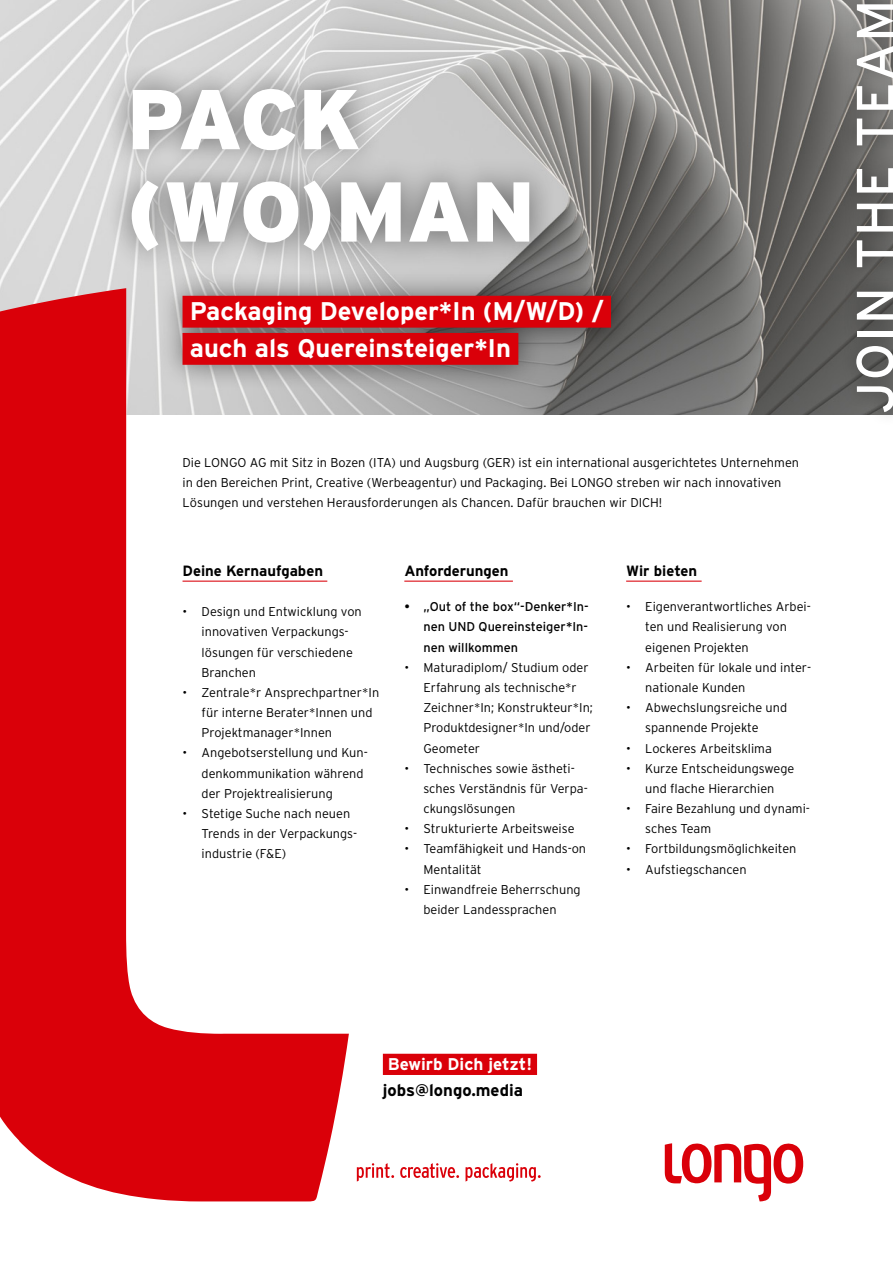
<style>
.page{position:relative;width:893px;height:1263px;background:#fff}
.page>*{position:absolute;margin:0;border:0;box-sizing:border-box;transform-origin:0 0}
.t1{font:900 84.75px/92.4px "Interstate";letter-spacing:-.01em;color:#fff}
.t2{font:52.35px "Interstate";letter-spacing:.03em;color:#fff}
.t3{font:700 25.5px/37.2px "Interstate";color:#fff}
.t4{font:700 16.95px "Interstate";color:#fff}
.t5{font:700 16.8px "Interstate";color:#000}
.t6{font:700 14.85px "Interstate";color:#000}
.t7{font:300 12.75px/20.1px "Interstate";color:#000}
.t8{font:12.75px/20.1px "Interstate";color:#000;text-align:justify}
</style>
<div class="page">
<img style="left:0;top:0;width:841px;height:414px">
<svg style="left:665px;top:1143px;width:138px;height:58px"></svg>
<div style="left:383px;top:1054px;width:154px;height:21px;background:#da0009"></div>
<svg style="left:357px;top:1163px;width:184px;height:18px"></svg>
<hr style="left:404px;top:581px;width:109px;height:1px;background:#da0009">
<hr style="left:626px;top:581px;width:76px;height:1px;background:#da0009">
<div style="left:104px;top:62px;width:453px;height:214px;background:#000;opacity:.5"></div>
<div style="left:841px;top:0;width:52px;height:427px;background:#000;opacity:.35"></div>
<div style="left:157px;top:271px;width:479px;height:119px;background:#000;opacity:.5"></div>
<div style="left:183px;top:296px;width:428px;height:32px;background:#da0009"></div>
<div style="left:183px;top:333px;width:335px;height:32px;background:#da0009"></div>
<svg style="left:0;top:288px;width:349px;height:913px"></svg>
<h1 class="t1" style="left:127px;top:73px;width:410px">PACK (WO)MAN</h1>
<h3 class="t3" style="left:190px;top:292px;width:415px">Packaging Developer*In (M/W/D) / auch als Quereinsteiger*In</h3>
<p class="t7" style="left:183px;top:452px;width:618px">Die LONGO AG mit Sitz in Bozen (ITA) und Augsburg (GER) ist ein international ausgerichtetes Unternehmen in den Bereichen Print, Creative (Werbeagentur) und Packaging. Bei LONGO streben wir nach innovativen<br>Lösungen und verstehen Herausforderungen als Chancen. Dafür brauchen wir DICH!</p>
<p class="t6" style="left:183px;top:562px;width:142px">Deine Kernaufgaben</p>
<p class="t7" style="left:202px;top:601px;width:162px;text-indent:-19px">• Design und Entwicklung von innovativen Verpackungs&shy;lösungen für verschiedene<br>Branchen</p>
<p class="t7" style="left:202px;top:682px;width:179px;text-indent:-19px">• Zentrale*r Ansprechpartner*In für interne Berater*Innen und<br>Projektmanager*Innen</p>
<p class="t7" style="left:202px;top:743px;width:168px;text-indent:-19px">• Angebotserstellung und Kun&shy;denkommunikation während der Projektrealisierung</p>
<p class="t7" style="left:202px;top:803px;width:157px;text-indent:-19px">• Stetige Suche nach neuen<br>Trends in der Verpackungs&shy;industrie (F&amp;E)</p>
<p class="t6" style="left:404px;top:562px;width:106px">Anforderungen</p>
<p class="t8" style="left:423px;top:597px;width:167px;text-indent:-19px">• „Out of the box“-Denker*In&shy;nen UND Quereinsteiger*In&shy;nen willkommen</p>
<p class="t7" style="left:423px;top:657px;width:171px;text-indent:-19px">• Maturadiplom/ Studium oder<br>Erfahrung als technische*r<br>Zeichner*In; Konstrukteur*In;<br>Produktdesigner*In und/oder<br>Geometer</p>
<p class="t7" style="left:423px;top:758px;width:166px;text-indent:-19px">• Technisches sowie ästheti&shy;sches Verständnis für Verpa&shy;ckungslösungen</p>
<p class="t7" style="left:404px;top:818px;width:172px">• Strukturierte Arbeitsweise</p>
<p class="t7" style="left:423px;top:839px;width:164px;text-indent:-19px">• Teamfähigkeit und Hands-on<br>Mentalität</p>
<p class="t7" style="left:404px;top:879px;width:178px;text-align:center">• Einwandfreie Beherrschung beider Landessprachen</p>
<p class="t6" style="left:626px;top:562px;width:73px">Wir bieten</p>
<p class="t7" style="left:645px;top:597px;width:167px;text-indent:-19px">• Eigenverantwortliches Arbei&shy;ten und Realisierung von eigenen Projekten</p>
<p class="t7" style="left:645px;top:657px;width:167px;text-indent:-19px">• Arbeiten für lokale und inter&shy;nationale Kunden</p>
<p class="t7" style="left:645px;top:697px;width:143px;text-indent:-19px">• Abwechslungsreiche und spannende Projekte</p>
<p class="t7" style="left:626px;top:738px;width:147px">• Lockeres Arbeitsklima</p>
<p class="t7" style="left:626px;top:758px;width:170px;text-align:center">• Kurze Entscheidungswege und flache Hierarchien</p>
<p class="t7" style="left:645px;top:798px;width:166px;text-indent:-19px">• Faire Bezahlung und dynami&shy;sches Team</p>
<p class="t7" style="left:626px;top:839px;width:172px">• Fortbildungsmöglichkeiten</p>
<p class="t7" style="left:626px;top:859px;width:122px">• Aufstiegschancen</p>
<h2 class="t2" style="left:843px;top:413px;width:415px;rotate:-90deg">JOIN THE TEAM</h2>
<h3 class="t4" style="left:388px;top:1053px;width:146px">Bewirb Dich jetzt!</h3>
<h3 class="t5" style="left:383px;top:1080px;width:142px">jobs@longo.media</h3>
</div>
